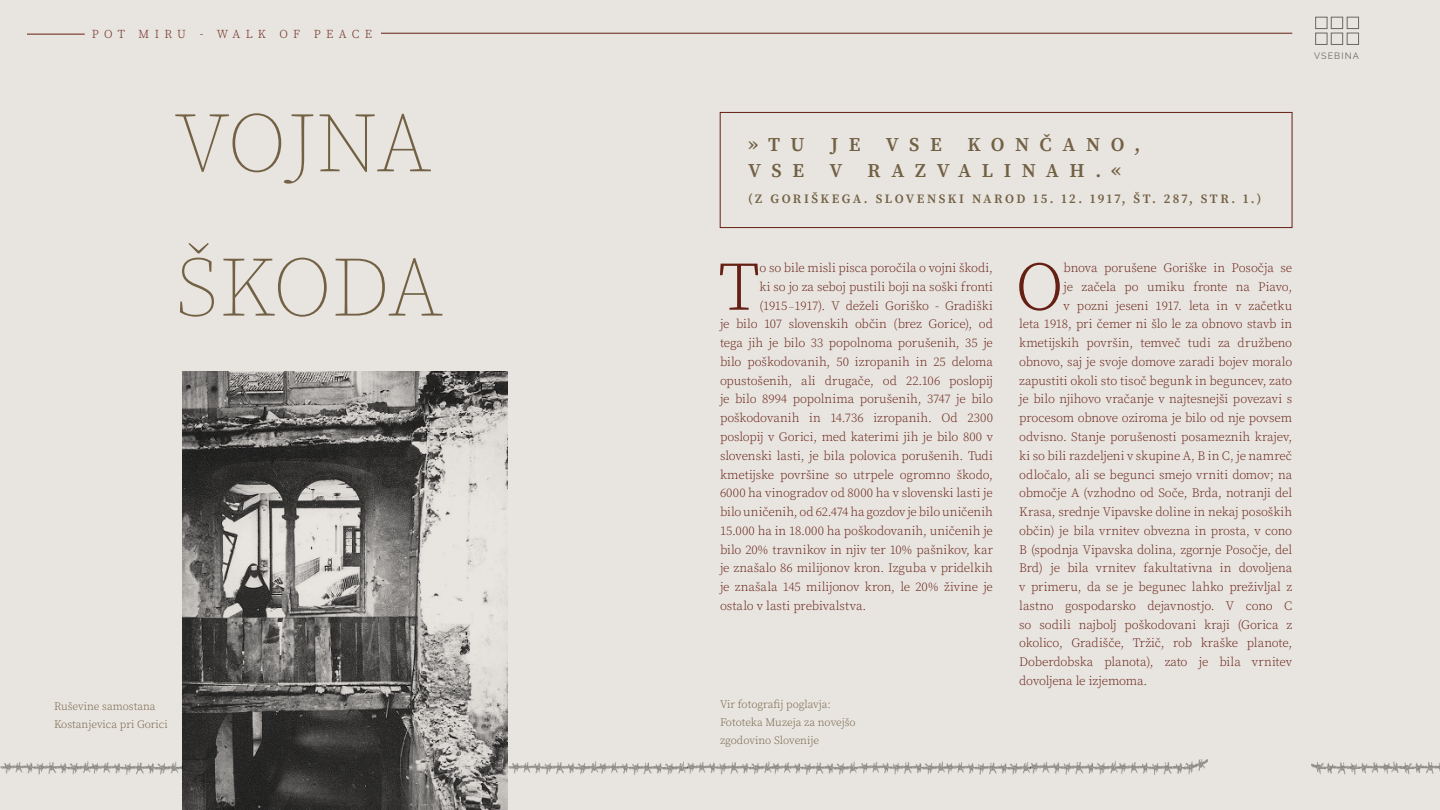
<style>
.page{position:relative;width:1440px;height:810px;background:#e8e4e0}
.page>*{position:absolute;margin:0;border:0;box-sizing:border-box;transform-origin:0 0}
.t1{font:200 84px/144.3px "Source Serif Pro";letter-spacing:-.02em;color:#726143}
.t2{font:300 68.4px "Source Serif Pro";color:#652013}
.t3{font:600 19.5px "Source Serif Pro";letter-spacing:.54em;color:#726143}
.t4{font:300 12.75px "Source Serif Pro";letter-spacing:-.005em;color:#652013}
.t5{font:600 12.75px "Source Serif Pro";letter-spacing:.195em;color:#726143}
.t6{font:300 12px "Source Serif Pro";letter-spacing:.44em;color:#652013}
.t7{font:300 11.25px/18px "Source Serif Pro";color:#726143}
.t8{font:9px "Raleway";letter-spacing:.12em;color:#686767}
.s1{font-size:11.25px;color:#726143}
</style>
<div class="page">
<img style="left:182px;top:371px;width:326px;height:439px">
<img style="left:1312px;top:761px;width:128px;height:14px">
<img style="left:688px;top:761px;width:170px;height:14px">
<img style="left:0;top:761px;width:182px;height:14px">
<svg style="left:858px;top:761px;width:172px;height:14px"></svg>
<svg style="left:508px;top:761px;width:180px;height:14px"></svg>
<svg style="left:1030px;top:759px;width:178px;height:16px"></svg>
<div style="left:720px;top:112px;width:572px;height:116px;border:1px solid #652013"></div>
<div style="left:1316px;top:17px;width:11px;height:12px;border:1px solid #686767"></div>
<div style="left:1316px;top:33px;width:11px;height:12px;border:1px solid #686767"></div>
<div style="left:1331px;top:17px;width:12px;height:12px;border:1px solid #686767"></div>
<div style="left:1331px;top:33px;width:12px;height:12px;border:1px solid #686767"></div>
<div style="left:1347px;top:17px;width:12px;height:12px;border:1px solid #686767"></div>
<div style="left:1347px;top:33px;width:12px;height:12px;border:1px solid #686767"></div>
<hr style="left:381px;top:33px;width:911px;height:1px;background:#652013">
<hr style="left:27px;top:34px;width:58px;height:1px;background:#652013">
<p class="t6" style="left:92px;top:26px;width:282px">POT MIRU - WALK OF PEACE</p>
<h1 class="t1" style="left:175px;top:73px;width:269px">VOJNA<br>ŠKODA</h1>
<h3 class="t3" style="left:748px;top:132px;width:58px">»TU</h3>
<h3 class="t3" style="left:831px;top:132px;width:31px">J E</h3>
<h3 class="t3" style="left:886px;top:132px;width:57px">VSE</h3>
<h3 class="t3" style="left:968px;top:132px;width:174px">KONČANO,</h3>
<h3 class="t3" style="left:748px;top:157px;width:57px">VSE</h3>
<h3 class="t3" style="left:829px;top:157px;width:15px">V</h3>
<h3 class="t3" style="left:868px;top:157px;width:255px">RAZVALINAH.«</h3>
<p class="t5" style="left:748px;top:190px;width:515px">(Z GORIŠKEGA. SLOVENSKI NAROD 15. 12. 1917, ŠT. 287, STR. 1.)</p>
<h2 class="t2" style="left:719px;top:243px;width:42px">T</h2>
<p class="t4" style="left:759px;top:260px;width:235px">o so bile misli pisca poročila o vojni škodi,</p>
<p class="t4" style="left:759px;top:279px;width:235px">ki so jo za seboj pustili boji na soški fronti</p>
<p class="t4" style="left:759px;top:297px;width:235px">(1915<span class="s1">–</span>1917). V deželi Goriško - Gradiški</p>
<p class="t4" style="left:720px;top:316px;width:274px">je bilo 107 slovenskih občin (brez Gorice), od</p>
<p class="t4" style="left:720px;top:335px;width:274px">tega jih je bilo 33 popolnoma porušenih, 35 je</p>
<p class="t4" style="left:720px;top:354px;width:274px">bilo poškodovanih, 50 izropanih in 25 deloma</p>
<p class="t4" style="left:720px;top:372px;width:274px">opustošenih, ali drugače, od 22.106 poslopij</p>
<p class="t4" style="left:720px;top:391px;width:274px">je bilo 8994 popolnima porušenih, 3747 je bilo</p>
<p class="t4" style="left:720px;top:410px;width:274px">poškodovanih in 14.736 izropanih. Od 2300</p>
<p class="t4" style="left:720px;top:429px;width:274px">poslopij v Gorici, med katerimi jih je bilo 800 v</p>
<p class="t4" style="left:720px;top:447px;width:274px">slovenski lasti, je bila polovica porušenih. Tudi</p>
<p class="t4" style="left:720px;top:466px;width:274px">kmetijske površine so utrpele ogromno škodo,</p>
<p class="t4" style="left:720px;top:485px;width:274px">6000 ha vinogradov od 8000 ha v slovenski lasti je</p>
<p class="t4" style="left:720px;top:504px;width:275px">bilo uničenih, od 62.474 ha gozdov je bilo uničenih</p>
<p class="t4" style="left:720px;top:522px;width:274px">15.000 ha in 18.000 ha poškodovanih, uničenih je</p>
<p class="t4" style="left:720px;top:541px;width:274px">bilo 20% travnikov in njiv ter 10% pašnikov, kar</p>
<p class="t4" style="left:720px;top:560px;width:274px">je znašalo 86 milijonov kron. Izguba v pridelkih</p>
<p class="t4" style="left:720px;top:579px;width:275px">je znašala 145 milijonov kron, le 20% živine je</p>
<p class="t4" style="left:720px;top:597px;width:148px">ostalo v lasti prebivalstva.</p>
<h2 class="t2" style="left:1015px;top:243px;width:50px">O</h2>
<p class="t4" style="left:1064px;top:260px;width:230px">bnova porušene Goriške in Posočja se</p>
<p class="t4" style="left:1064px;top:279px;width:230px">je začela po umiku fronte na Piavo,</p>
<p class="t4" style="left:1064px;top:297px;width:230px">v pozni jeseni 1917. leta in v začetku</p>
<p class="t4" style="left:1019px;top:316px;width:275px">leta 1918, pri čemer ni šlo le za obnovo stavb in</p>
<p class="t4" style="left:1019px;top:335px;width:274px">kmetijskih površin, temveč tudi za družbeno</p>
<p class="t4" style="left:1019px;top:354px;width:275px">obnovo, saj je svoje domove zaradi bojev moralo</p>
<p class="t4" style="left:1019px;top:372px;width:274px">zapustiti okoli sto tisoč begunk in beguncev, zato</p>
<p class="t4" style="left:1019px;top:391px;width:275px">je bilo njihovo vračanje v najtesnejši povezavi s</p>
<p class="t4" style="left:1019px;top:410px;width:275px">procesom obnove oziroma je bilo od nje povsem</p>
<p class="t4" style="left:1019px;top:429px;width:274px">odvisno. Stanje porušenosti posameznih krajev,</p>
<p class="t4" style="left:1019px;top:447px;width:274px">ki so bili razdeljeni v skupine A, B in C, je namreč</p>
<p class="t4" style="left:1019px;top:466px;width:274px">odločalo, ali se begunci smejo vrniti domov; na</p>
<p class="t4" style="left:1019px;top:485px;width:274px">območje A (vzhodno od Soče, Brda, notranji del</p>
<p class="t4" style="left:1019px;top:504px;width:274px">Krasa, srednje Vipavske doline in nekaj posoških</p>
<p class="t4" style="left:1019px;top:522px;width:274px">občin) je bila vrnitev obvezna in prosta, v cono</p>
<p class="t4" style="left:1019px;top:541px;width:275px">B (spodnja Vipavska dolina, zgornje Posočje, del</p>
<p class="t4" style="left:1019px;top:560px;width:274px">Brd) je bila vrnitev fakultativna in dovoljena</p>
<p class="t4" style="left:1019px;top:579px;width:275px">v primeru, da se je begunec lahko preživljal z</p>
<p class="t4" style="left:1019px;top:597px;width:274px">lastno gospodarsko dejavnostjo. V cono C</p>
<p class="t4" style="left:1019px;top:616px;width:274px">so sodili najbolj poškodovani kraji (Gorica z</p>
<p class="t4" style="left:1019px;top:635px;width:274px">okolico, Gradišče, Tržič, rob kraške planote,</p>
<p class="t4" style="left:1019px;top:654px;width:275px">Doberdobska planota), zato je bila vrnitev</p>
<p class="t4" style="left:1019px;top:672px;width:130px">dovoljena le izjemoma.</p>
<p class="t7" style="left:54px;top:697px;width:115px">Ruševine samostana<br>Kostanjevica pri Gorici</p>
<p class="t7" style="left:720px;top:695px;width:137px">Vir fotografij poglavja:<br>Fototeka Muzeja za novejšo zgodovino Slovenije</p>
<p class="t8" style="left:1314px;top:50px;width:46px">VSEBINA</p>
</div>
